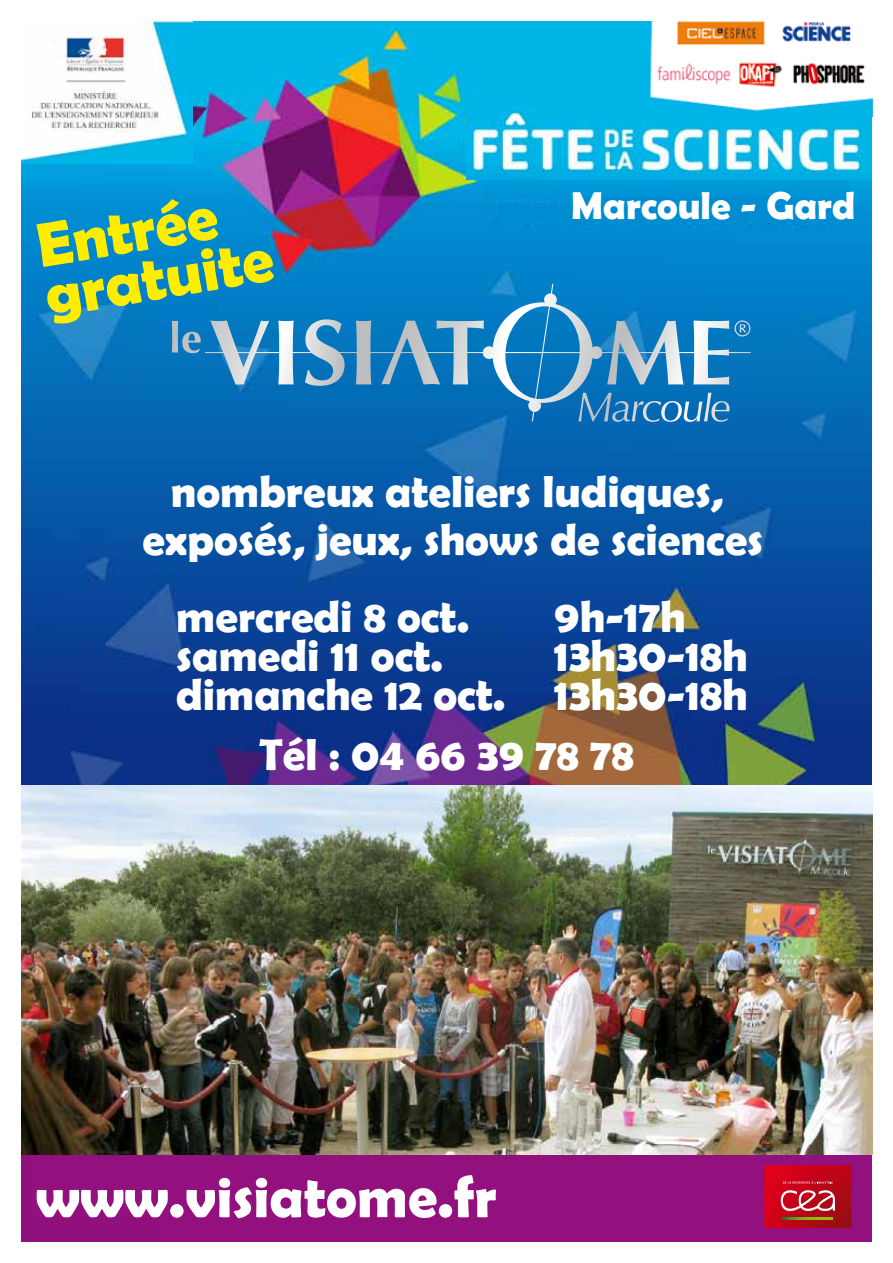
<style>
.page{position:relative;width:893px;height:1263px;background:#fff}
.page>*{position:absolute;margin:0;border:0;box-sizing:border-box;transform-origin:0 0}
.t1{font:700 63px/50.6px "Berlin Sans FB Demi";color:#ffed00}
.t2{font:700 58.5px "Berlin Sans FB Demi";color:#fff}
.t3{font:700 45px/47.7px "Berlin Sans FB Demi";color:#fff;text-align:center}
.t4{font:700 39px "Berlin Sans FB Demi";color:#fff}
</style>
<div class="page">
<img style="left:21px;top:21px;width:851px;height:1221px">
<svg style="left:172px;top:284px;width:579px;height:138px;background:#2c88c3"></svg>
<div style="left:484px;top:180px;width:181px;height:18px;background:#0097d6"></div>
<div style="left:665px;top:180px;width:184px;height:18px;background:#0097d6"></div>
<div style="left:498px;top:203px;width:87px;height:20px;background:#008cd0"></div>
<div style="left:579px;top:197px;width:99px;height:25px;background:#008cd0"></div>
<div style="left:673px;top:197px;width:133px;height:24px;background:#008cd1"></div>
<div style="left:803px;top:198px;width:33px;height:23px;background:#008dd1"></div>
<div style="left:163px;top:1149px;width:709px;height:93px;background:#93117e"></div>
<svg style="left:764px;top:1165px;width:87px;height:63px;background:#c4192b"></svg>
<img style="left:783px;top:1218px;width:50px;height:2px">
<div style="left:30px;top:1155px;width:171px;height:61px;background:#93117e"></div>
<img style="left:21px;top:785px;width:851px;height:370px">
<img style="left:21px;top:20px;width:171px;height:143px">
<img style="left:467px;top:88px;width:405px;height:92px">
<img style="left:644px;top:21px;width:229px;height:95px">
<h1 class="t1" style="left:33px;top:219px;width:232px;rotate:-9deg">Entrée gratuite</h1>
<p class="t4" style="left:571px;top:183px;width:285px">Marcoule - Gard</p>
<p class="t3" style="left:143px;top:467px;width:622px">nombreux ateliers ludiques, exposés, jeux, shows de sciences</p>
<p class="t3" style="left:176px;top:592px;width:295px">mercredi 8 oct.</p>
<p class="t3" style="left:554px;top:592px;width:133px">9h-17h</p>
<p class="t3" style="left:176px;top:631px;width:268px">samedi 11 oct.</p>
<p class="t3" style="left:176px;top:635px;width:573px;line-height:39px;text-align:right">13h30-18h<br>dimanche 12 oct. 13h30-18h</p>
<p class="t3" style="left:259px;top:730px;width:376px">Tél : 04 66 39 78 78</p>
<h2 class="t2" style="left:36px;top:1163px;width:462px">www.visiatome.fr</h2>
</div>
